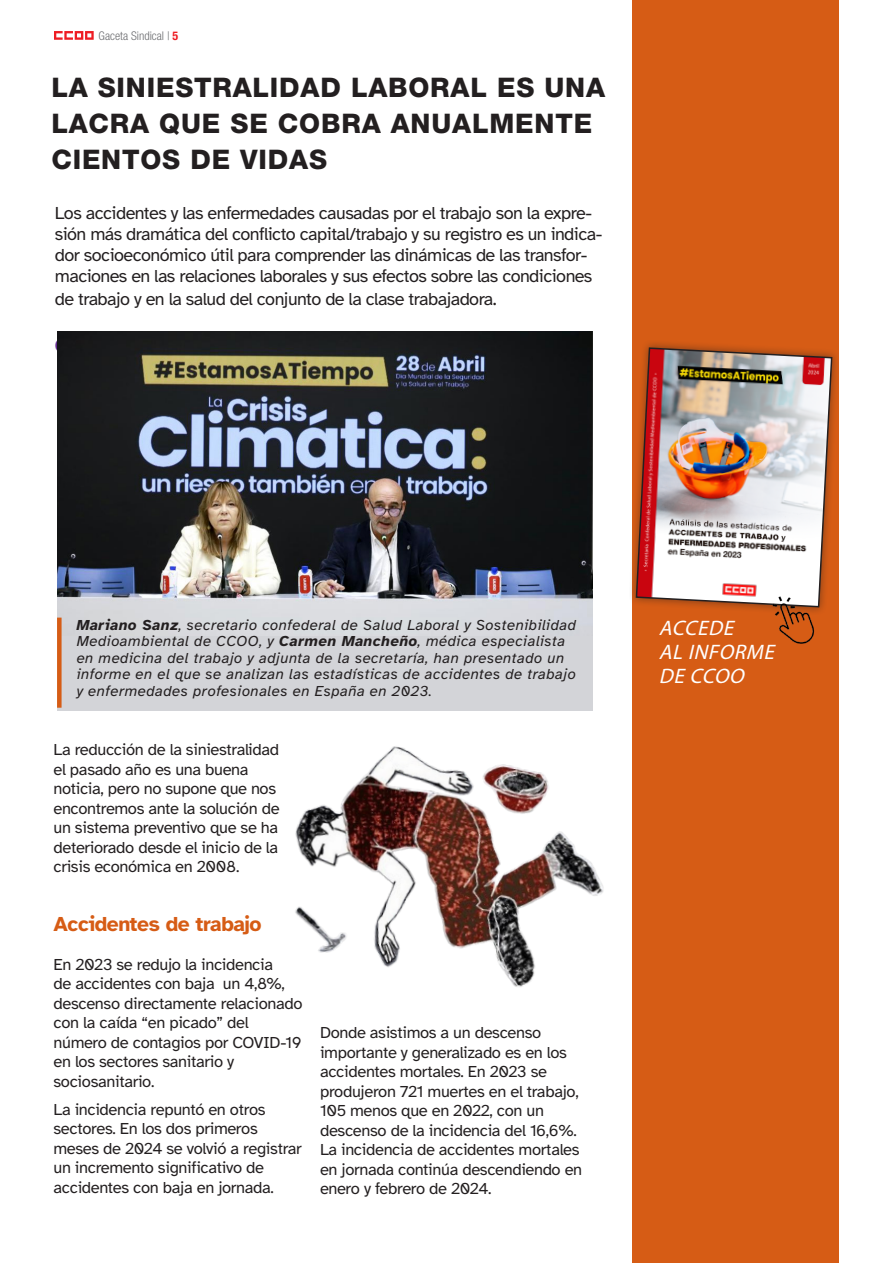
<style>
.page{position:relative;width:893px;height:1263px;background:#fff}
.page>*{position:absolute;margin:0;border:0;box-sizing:border-box;transform-origin:0 0}
.t1{font:800 27px/36px "Helvetica Neue LT Std";letter-spacing:.03em;color:#231f20}
.t2{font:italic 21px "Myriad Pro";color:#fff}
.t3{font:700 21px "Atkinson Hyperlegible";letter-spacing:-.02em;color:#d65c15}
.t4{font:18px/21px "Atkinson Hyperlegible";letter-spacing:-.03em;color:#231f20}
.t5{font:16.5px/19.5px "Atkinson Hyperlegible";letter-spacing:-.02em;color:#231f20}
.t6{font:italic 15px/16.5px "Atkinson Hyperlegible";letter-spacing:.03em;color:#231f20}
.t7{font:300 condensed 12px "Helvetica Neue LT Std";color:#6c6d70}
.s1{font-weight:700;color:#ee1d23}
.s2{font-size:19.5px}
.s3{font-weight:700}
</style>
<div class="page">
<svg style="left:54px;top:31px;width:40px;height:9px"></svg>
<div style="left:632px;top:0;width:207px;height:1263px;background:#d65c15"></div>
<div style="left:57px;top:332px;width:535px;height:378px;background:#d3d4d8"></div>
<img style="left:57px;top:332px;width:535px;height:286px">
<img style="left:260px;top:700px;width:344px;height:287px">
<div style="left:57px;top:618px;width:5px;height:90px;background:#d65c15"></div>
<div style="left:628px;top:340px;width:212px;height:275px;background:#231f20;opacity:.47"></div>
<img style="left:635px;top:347px;width:198px;height:261px">
<img style="left:752px;top:589px;width:65px;height:55px">
<p class="t7" style="left:99px;top:28px;width:81px">Gaceta Sindical | <span class="s1">5</span></p>
<p class="t1" style="left:51px;top:69px;width:555px">LA SINIESTRALIDAD LABORAL ES UNA<br>LACRA QUE SE COBRA ANUALMENTE<br>CIENTOS DE VIDAS</p>
<p class="t4" style="left:55px;top:202px;width:549px">Los accidentes y las enfermedades causadas por el trabajo son la expre&shy;sión más dramática del conflicto capital/trabajo y su registro es un indica&shy;dor socioeconómico útil para comprender las dinámicas de las transfor&shy;maciones en las relaciones laborales y sus efectos sobre las condiciones</p>
<p class="t4" style="left:55px;top:289px;width:444px">de trabajo y en la salud del conjunto de la clase trabajadora<span class="s2">.</span></p>
<p class="t6" style="left:77px;top:617px;width:501px"><span class="s3">Mariano Sanz</span>, secretario confederal de Salud Laboral y Sostenibilidad Medioambiental de CCOO, y <span class="s3">Carmen Mancheño</span>, médica especialista en medicina del trabajo y adjunta de la secretaría, han presentado un informe en el que se analizan las estadísticas de accidentes de trabajo</p>
<p class="t6" style="left:77px;top:683px;width:357px">y enfermedades profesionales en España en 2023.</p>
<p class="t5" style="left:54px;top:740px;width:228px">La reducción de la siniestralidad el pasado año es una buena noticia, pero no supone que nos encontremos ante la solución de un sistema preventivo que se ha deteriorado desde el inicio de la crisis económica en 2008.</p>
<p class="t3" style="left:54px;top:911px;width:210px">Accidentes de trabajo</p>
<p class="t5" style="left:54px;top:955px;width:251px">En 2023 se redujo la incidencia<br>de accidentes con baja un 4,8%, descenso directamente relacionado con la caída “en picado” del número de contagios por COVID-19 en los sectores sanitario y sociosanitario.</p>
<p class="t5" style="left:54px;top:1100px;width:250px">La incidencia repuntó en otros sectores. En los dos primeros meses de 2024 se volvió a registrar un incremento significativo de accidentes con baja en jornada.</p>
<p class="t5" style="left:320px;top:1023px;width:264px">Donde asistimos a un descenso importante y generalizado es en los accidentes mortales. En 2023 se produjeron 721 muertes en el trabajo,<br>105 menos que en 2022, con un descenso de la incidencia del 16,6%.<br>La incidencia de accidentes mortales en jornada continúa descendiendo en enero y febrero de 2024.</p>
<p class="t2" style="left:659px;top:615px;width:82px">ACCEDE</p>
<p class="t2" style="left:659px;top:639px;width:122px">AL INFORME</p>
<p class="t2" style="left:659px;top:663px;width:92px">DE CCOO</p>
</div>
